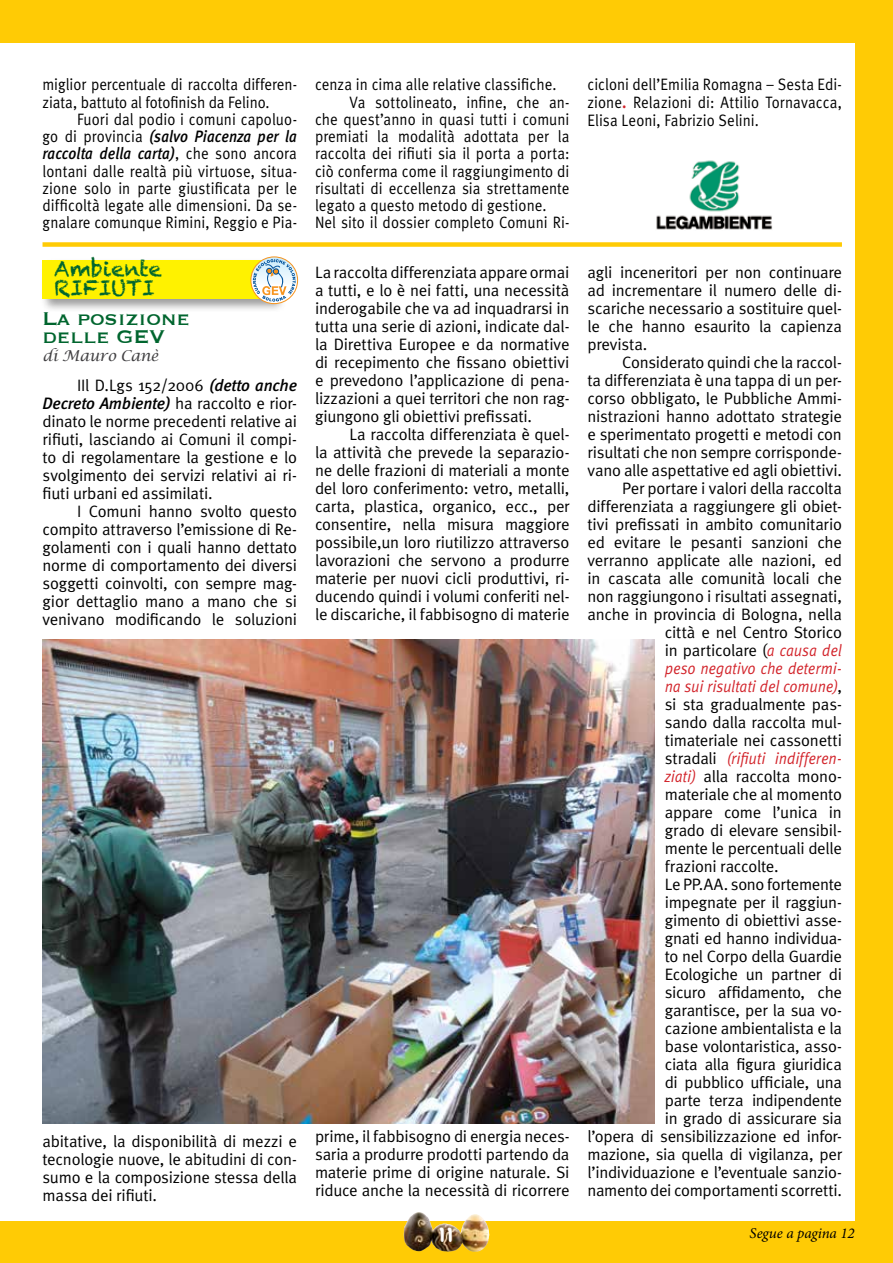
<style>
.page{position:relative;width:893px;height:1263px;background:#ffcb05}
.page>*{position:absolute;margin:0;border:0;box-sizing:border-box;transform-origin:0 0}
.t1{font:24px/18px "Copperplate";letter-spacing:-.01em;color:#00652e}
.t2{font:21px/19.5px "Chalkduster";color:#00652e}
.t3{font:21px "Fur Extra Rounded";color:#fff}
.t4{font:16.5px/18px "Meta Normal";letter-spacing:-.01em;color:#000;text-align:justify}
.t5{font:16.5px/17.2px "Meta Normal";letter-spacing:-.01em;color:#000;text-align:justify;scale:.9 1}
.t6{font:16.5px/18px "Meta Correspondence Itali";letter-spacing:-.015em;color:#d2232a;scale:.9 1}
.t7{font:16.5px "Meta Normal";letter-spacing:.01em;color:#000;scale:.9 1}
.t8{font:italic 500 16.5px/17.2px "Meta";letter-spacing:.005em;color:#000;scale:.9 1}
.t9{font:italic 500 16.5px "Meta";letter-spacing:.005em;color:#000}
.t10{font:italic 15px "Minion Pro";letter-spacing:-.005em;color:#000}
.t11{font:italic 15px "Lucida Calligraphy";letter-spacing:-.02em;color:#414042}
.s1{font-family:"Meta Normal";font-weight:400;font-style:normal}
.s2{font-family:"Meta";font-weight:500;font-style:italic}
.s3{font-family:"Meta Correspondence";font-weight:700;color:#d2232a}
.s4{font-family:"Meta Correspondence Itali";color:#d2232a}
.s5{font-family:"Meta Normal";color:#000}
</style>
<div class="page">
<div style="left:0;top:43px;width:855px;height:1177px;background:#fff"></div>
<img style="left:404px;top:1212px;width:33px;height:39px">
<div style="left:40px;top:258px;width:247px;height:54px;background:#000;opacity:.4"></div>
<div style="left:43px;top:260px;width:229px;height:38px;background:#fff200"></div>
<hr style="left:251px;top:257px;width:47px;height:1px;background:#c8ebfb">
<hr style="left:251px;top:258px;width:47px;height:1px;background:#c9ebfb">
<hr style="left:251px;top:259px;width:47px;height:1px;background:#cbecfc">
<hr style="left:251px;top:260px;width:47px;height:1px;background:#cdecfc">
<hr style="left:251px;top:261px;width:47px;height:1px;background:#cfedfc">
<hr style="left:251px;top:262px;width:47px;height:1px;background:#d0eefc">
<hr style="left:251px;top:263px;width:47px;height:1px;background:#d2eefc">
<hr style="left:251px;top:264px;width:47px;height:1px;background:#d5effc">
<hr style="left:251px;top:265px;width:47px;height:1px;background:#d7f0fc">
<hr style="left:251px;top:266px;width:47px;height:1px;background:#d8f0fc">
<hr style="left:251px;top:267px;width:47px;height:1px;background:#daf1fd">
<hr style="left:251px;top:268px;width:47px;height:1px;background:#dcf2fd">
<hr style="left:251px;top:269px;width:47px;height:1px;background:#ddf2fd">
<hr style="left:251px;top:270px;width:47px;height:1px;background:#dff3fd">
<hr style="left:251px;top:271px;width:47px;height:1px;background:#e1f4fd">
<hr style="left:251px;top:272px;width:47px;height:1px;background:#e4f5fd">
<hr style="left:251px;top:273px;width:47px;height:1px;background:#e5f5fd">
<hr style="left:251px;top:274px;width:47px;height:1px;background:#e7f6fd">
<hr style="left:251px;top:275px;width:47px;height:1px;background:#e9f7fd">
<hr style="left:251px;top:285px;width:47px;height:1px;background:#fdfeff">
<svg style="left:251px;top:298px;width:36px;height:6px"></svg>
<div style="left:251px;top:257px;width:47px;height:47px;border:1px solid #f7941e;border-radius:50%"></div>
<svg style="left:253px;top:259px;width:43px;height:43px"></svg>
<div style="left:43px;top:242px;width:799px;height:5px;background:#ffcb05"></div>
<img style="left:43px;top:639px;width:612px;height:485px">
<img style="left:656px;top:160px;width:117px;height:70px">
<p class="t5" style="left:43px;top:76px;width:284px">miglior percentuale di raccolta differen&shy;ziata, battuto al fotofinish da Felino.</p>
<p class="t5" style="left:77px;top:110px;width:246px">Fuori dal podio i comuni capoluo-</p>
<p class="t8" style="left:43px;top:127px;width:284px"><span class="s1">go di provincia</span> (salvo Piacenza per la raccolta della carta)<span class="s1">, che sono ancora</span></p>
<p class="t5" style="left:43px;top:162px;width:284px">lontani dalle realtà più virtuose, situa&shy;zione solo in parte giustificata per le difficoltà legate alle dimensioni. Da se&shy;gnalare comunque Rimini, Reggio e Pia-</p>
<p class="t2" style="left:54px;top:259px;width:109px">Ambiente<br>RIFIUTI</p>
<h1 class="t1" style="left:43px;top:308px;width:149px">La posizione delle GeV</h1>
<p class="t11" style="left:43px;top:346px;width:118px">di Mauro Canè</p>
<p class="t4" style="left:77px;top:376px;width:221px">IIl D.Lgs 152/2006 <span class="s2">(detto anche</span></p>
<p class="t9" style="left:43px;top:393px;width:256px">Decreto Ambiente) <span class="s1">ha raccolto e rior-</span></p>
<p class="t4" style="left:43px;top:412px;width:256px">dinato le norme precedenti relative ai rifiuti, lasciando ai Comuni il compi&shy;to di regolamentare la gestione e lo svolgimento dei servizi relativi ai ri&shy;fiuti urbani ed assimilati.</p>
<p class="t4" style="left:43px;top:502px;width:256px;text-indent:35px">I Comuni hanno svolto questo compito attraverso l’emissione di Re&shy;golamenti con i quali hanno dettato norme di comportamento dei diversi soggetti coinvolti, con sempre mag&shy;gior dettaglio mano a mano che si venivano modificando le soluzioni</p>
<p class="t4" style="left:43px;top:1132px;width:256px">abitative, la disponibilità di mezzi e tecnologie nuove, le abitudini di con&shy;sumo e la composizione stessa della massa dei rifiuti.</p>
<p class="t5" style="left:315px;top:76px;width:270px">cenza in cima alle relative classifiche.</p>
<p class="t5" style="left:349px;top:93px;width:246px">Va sottolineato, infine, che an-</p>
<p class="t5" style="left:315px;top:110px;width:284px">che quest’anno in quasi tutti i comuni</p>
<p class="t7" style="left:315px;top:127px;width:284px">premiati la modalità adottata per la</p>
<p class="t7" style="left:315px;top:144px;width:284px">raccolta dei rifiuti sia il porta a porta:</p>
<p class="t5" style="left:315px;top:162px;width:284px">ciò conferma come il raggiungimento di</p>
<p class="t5" style="left:315px;top:179px;width:284px">risultati di eccellenza sia strettamente</p>
<p class="t5" style="left:315px;top:196px;width:259px">legato a questo metodo di gestione.</p>
<p class="t5" style="left:315px;top:214px;width:284px">Nel sito il dossier completo Comuni Ri-</p>
<p class="t4" style="left:315px;top:263px;width:256px">La raccolta differenziata appare ormai a tutti, e lo è nei fatti, una necessità inderogabile che va ad inquadrarsi in tutta una serie di azioni, indicate dal&shy;la Direttiva Europee e da normative di recepimento che fissano obiettivi e prevedono l’applicazione di pena&shy;lizzazioni a quei territori che non rag&shy;giungono gli obiettivi prefissati.</p>
<p class="t4" style="left:315px;top:425px;width:256px;text-indent:35px">La raccolta differenziata è quel&shy;la attività che prevede la separazio&shy;ne delle frazioni di materiali a monte del loro conferimento: vetro, metalli, carta, plastica, organico, ecc., per consentire, nella misura maggiore possibile,un loro riutilizzo attraverso lavorazioni che servono a produrre materie per nuovi cicli produttivi, ri&shy;ducendo quindi i volumi conferiti nel&shy;le discariche, il fabbisogno di materie</p>
<p class="t4" style="left:315px;top:1127px;width:256px">prime, il fabbisogno di energia neces&shy;saria a produrre prodotti partendo da materie prime di origine naturale. Si riduce anche la necessità di ricorrere</p>
<p class="t3" style="left:439px;top:1225px;width:17px">11</p>
<p class="t5" style="left:587px;top:75px;width:284px;line-height:18px">cicloni dell’Emilia Romagna – Sesta Edi&shy;zione<span class="s3">.</span> Relazioni di: Attilio Tornavacca, Elisa Leoni, Fabrizio Selini.</p>
<p class="t4" style="left:587px;top:263px;width:256px">agli inceneritori per non continuare ad incrementare il numero delle di&shy;scariche necessario a sostituire quel&shy;le che hanno esaurito la capienza prevista.</p>
<p class="t4" style="left:587px;top:353px;width:256px;text-align:right">Considerato quindi che la raccol-<br>ta differenziata è una tappa di un per&shy;corso obbligato, le Pubbliche Ammi&shy;nistrazioni hanno adottato strategie e sperimentato progetti e metodi con risultati che non sempre corrisponde&shy;vano alle aspettative ed agli obiettivi.<br>Per portare i valori della raccolta differenziata a raggiungere gli obiet&shy;tivi prefissati in ambito comunitario ed evitare le pesanti sanzioni che verranno applicate alle nazioni, ed in cascata alle comunità locali che non raggiungono i risultati assegnati, anche in provincia di Bologna, nella città e nel Centro Storico<br>in particolare (<span class="s4">a causa del</span></p>
<p class="t6" style="left:665px;top:659px;width:198px">peso negativo che determi&shy;na sui risultati del comune)<span class="s5">,</span></p>
<p class="t4" style="left:665px;top:695px;width:179px">si sta gradualmente pas&shy;sando dalla raccolta mul&shy;timateriale nei cassonetti</p>
<p class="t6" style="left:665px;top:749px;width:198px"><span class="s5">stradali</span> (rifiuti indifferen-</p>
<p class="t4" style="left:665px;top:767px;width:179px"><span class="s4">ziati)</span> alla raccolta mono-</p>
<p class="t4" style="left:665px;top:785px;width:179px">materiale che al momento</p>
<p class="t4" style="left:665px;top:803px;width:179px">appare come l’unica in</p>
<p class="t4" style="left:665px;top:821px;width:179px">grado di elevare sensibil-</p>
<p class="t4" style="left:665px;top:839px;width:179px">mente le percentuali delle</p>
<p class="t4" style="left:665px;top:857px;width:115px">frazioni raccolte.</p>
<p class="t4" style="left:665px;top:875px;width:179px">Le PP.AA. sono fortemente</p>
<p class="t4" style="left:665px;top:893px;width:179px">impegnate per il raggiun-</p>
<p class="t4" style="left:665px;top:911px;width:179px">gimento di obiettivi asse-</p>
<p class="t4" style="left:665px;top:929px;width:179px">gnati ed hanno individua-</p>
<p class="t4" style="left:665px;top:947px;width:179px">to nel Corpo della Guardie</p>
<p class="t4" style="left:665px;top:965px;width:179px">Ecologiche un partner di</p>
<p class="t4" style="left:665px;top:983px;width:179px">sicuro affidamento, che</p>
<p class="t4" style="left:665px;top:1001px;width:179px">garantisce, per la sua vo-</p>
<p class="t4" style="left:665px;top:1019px;width:179px">cazione ambientalista e la</p>
<p class="t4" style="left:665px;top:1037px;width:179px">base volontaristica, asso-</p>
<p class="t4" style="left:665px;top:1055px;width:179px">ciata alla figura giuridica</p>
<p class="t4" style="left:665px;top:1073px;width:179px">di pubblico ufficiale, una</p>
<p class="t4" style="left:665px;top:1091px;width:179px">parte terza indipendente</p>
<p class="t4" style="left:665px;top:1109px;width:179px">in grado di assicurare sia</p>
<p class="t4" style="left:587px;top:1127px;width:256px">l’opera di sensibilizzazione ed infor-</p>
<p class="t4" style="left:587px;top:1145px;width:256px">mazione, sia quella di vigilanza, per</p>
<p class="t4" style="left:587px;top:1163px;width:256px">l’individuazione e l’eventuale sanzio-</p>
<p class="t4" style="left:587px;top:1181px;width:256px">namento dei comportamenti scorretti.</p>
<p class="t10" style="left:750px;top:1223px;width:107px">Segue a pagina 12</p>
</div>
